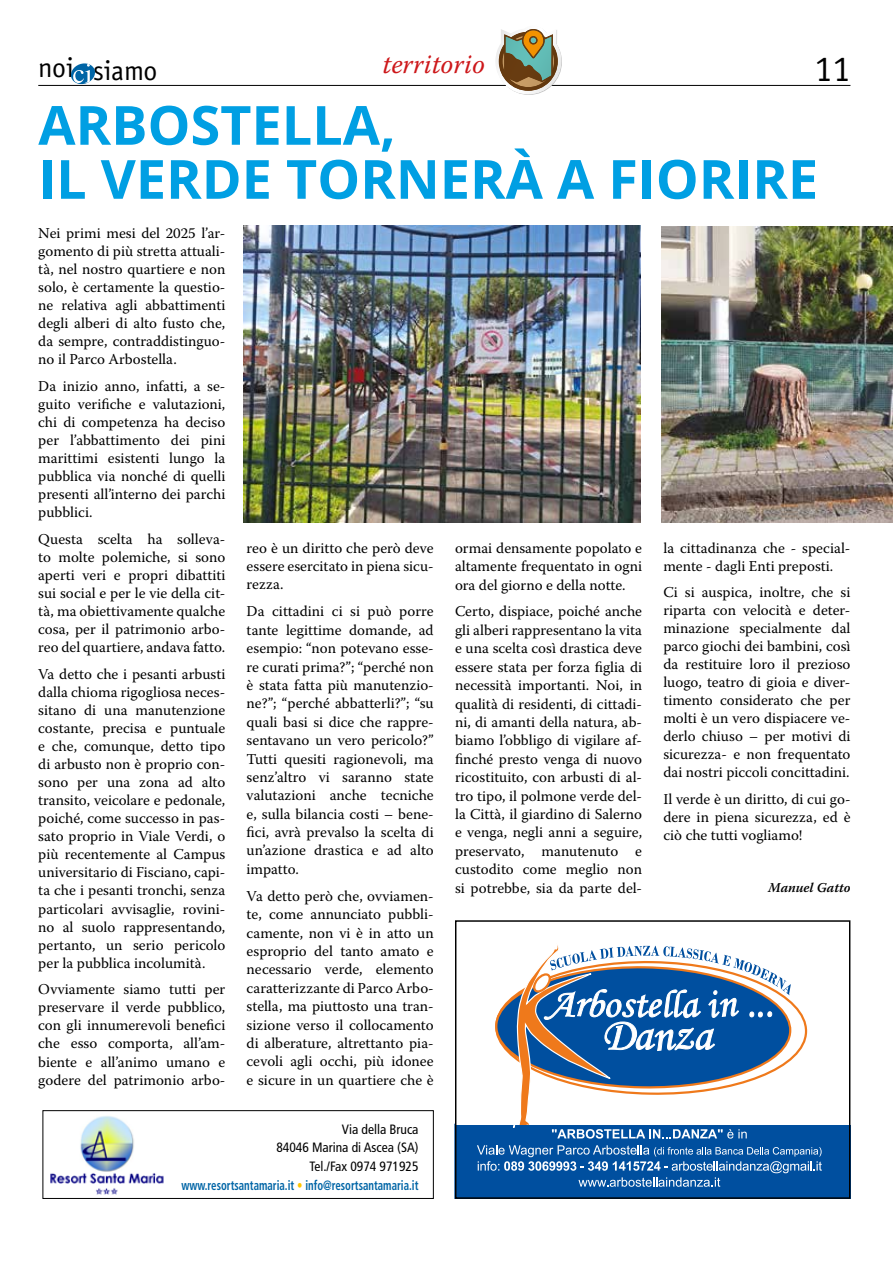
<style>
.page{position:relative;width:893px;height:1263px;background:#fff}
.page>*{position:absolute;margin:0;border:0;box-sizing:border-box;transform-origin:0 0}
.t1{font:700 54px/54px "Open Sans";color:#009fe3}
.t2{font:36px "Officina Sans Std";color:#000}
.t3{font:27.75px "Officina Sans Std";letter-spacing:-.01em;color:#000}
.t4{font:italic 27px "Warnock Pro";color:#cd171a}
.t5{font:15px/18px "Warnock Pro";color:#000;text-align:justify}
.t6{font:condensed 13.5px/18.8px "Frutiger LT Std";color:#000;text-align:right}
.t7{font:italic 600 13.5px "Warnock Pro";color:#000}
.s1{font-weight:700;color:#0065a6}
.s2{font-weight:700;color:#fdc500}
</style>
<div class="page">
<hr style="left:38px;top:85px;width:812px;height:1px;background:#000">
<svg style="left:70px;top:63px;width:26px;height:23px"></svg>
<div style="left:43px;top:1110px;width:391px;height:89px;border:1px solid #000"></div>
<img style="left:50px;top:1116px;width:114px;height:79px">
<img style="left:662px;top:227px;width:231px;height:295px">
<img style="left:243px;top:225px;width:398px;height:297px">
<svg style="left:457px;top:945px;width:391px;height:252px"></svg>
<div style="left:455px;top:920px;width:395px;height:279px;border:1px solid #000"></div>
<svg style="left:495px;top:29px;width:67px;height:66px"></svg>
<h3 class="t4" style="left:383px;top:48px;width:104px">territorio</h3>
<h3 class="t3" style="left:38px;top:55px;width:121px">noi siamo</h3>
<h2 class="t2" style="left:814px;top:48px;width:37px">11</h2>
<h1 class="t1" style="left:38px;top:97px;width:781px">ARBOSTELLA,<br>IL VERDE TORNERÀ A FIORIRE</h1>
<p class="t5" style="left:38px;top:224px;width:189px">Nei primi mesi del 2025 l’ar&shy;gomento di più stretta attuali&shy;tà, nel nostro quartiere e non solo, è certamente la questio&shy;ne relativa agli abbattimenti degli alberi di alto fusto che, da sempre, contraddistinguo&shy;no il Parco Arbostella.</p>
<p class="t5" style="left:38px;top:377px;width:189px">Da inizio anno, infatti, a se&shy;guito verifiche e valutazioni, chi di competenza ha deciso per l’abbattimento dei pini marittimi esistenti lungo la pubblica via nonché di quelli presenti all’interno dei parchi pubblici.</p>
<p class="t5" style="left:38px;top:530px;width:189px">Questa scelta ha solleva&shy;to molte polemiche, si sono aperti veri e propri dibattiti sui social e per le vie della cit&shy;tà, ma obiettivamente qualche cosa, per il patrimonio arbo&shy;reo del quartiere, andava fatto.</p>
<p class="t5" style="left:38px;top:664px;width:189px">Va detto che i pesanti arbusti dalla chioma rigogliosa neces&shy;sitano di una manutenzione costante, precisa e puntuale e che, comunque, detto tipo di arbusto non è proprio con&shy;sono per una zona ad alto transito, veicolare e pedonale, poiché, come successo in pas&shy;sato proprio in Viale Verdi, o più recentemente al Campus universitario di Fisciano, capi&shy;ta che i pesanti tronchi, senza particolari avvisaglie, rovini&shy;no al suolo rappresentando, pertanto, un serio pericolo per la pubblica incolumità.</p>
<p class="t5" style="left:38px;top:980px;width:189px">Ovviamente siamo tutti per preservare il verde pubblico, con gli innumerevoli benefici che esso comporta, all’am&shy;biente e all’animo umano e godere del patrimonio arbo-</p>
<p class="t5" style="left:247px;top:538px;width:189px;line-height:18.5px">reo è un diritto che però deve essere esercitato in piena sicu&shy;rezza.</p>
<p class="t5" style="left:247px;top:602px;width:189px;line-height:18.5px">Da cittadini ci si può porre tante legittime domande, ad esempio: “non potevano esse&shy;re curati prima?”; “perché non è stata fatta più manutenzio&shy;ne?”; “perché abbatterli?”; “su quali basi si dice che rappre&shy;sentavano un vero pericolo?” Tutti quesiti ragionevoli, ma senz’altro vi saranno state valutazioni anche tecniche e, sulla bilancia costi – bene&shy;fici, avrà prevalso la scelta di un’azione drastica e ad alto impatto.</p>
<p class="t5" style="left:247px;top:886px;width:189px;line-height:18.5px">Va detto però che, ovviamen&shy;te, come annunciato pubbli&shy;camente, non vi è in atto un esproprio del tanto amato e necessario verde, elemento caratterizzante di Parco Arbo&shy;stella, ma piuttosto una tran&shy;sizione verso il collocamento di alberature, altrettanto pia&shy;cevoli agli occhi, più idonee e sicure in un quartiere che è</p>
<p class="t6" style="left:182px;top:1119px;width:238px">Via della Bruca<br>84046 Marina di Ascea (SA)<br>Tel./Fax 0974 971925<br><span class="s1">www.resortsantamaria.it</span> <span class="s2">•</span> <span class="s1">info@resortsantamaria.it</span></p>
<p class="t5" style="left:455px;top:538px;width:189px;line-height:18.5px">ormai densamente popolato e altamente frequentato in ogni ora del giorno e della notte.</p>
<p class="t5" style="left:455px;top:602px;width:189px;line-height:18.5px">Certo, dispiace, poiché anche gli alberi rappresentano la vita e una scelta così drastica deve essere stata per forza figlia di necessità importanti. Noi, in qualità di residenti, di cittadi&shy;ni, di amanti della natura, ab&shy;biamo l’obbligo di vigilare af&shy;finché presto venga di nuovo ricostituito, con arbusti di al&shy;tro tipo, il polmone verde del&shy;la Città, il giardino di Salerno e venga, negli anni a seguire, preservato, manutenuto e custodito come meglio non si potrebbe, sia da parte del-</p>
<p class="t5" style="left:663px;top:539px;width:189px">la cittadinanza che - special&shy;mente - dagli Enti preposti.</p>
<p class="t5" style="left:663px;top:583px;width:189px">Ci si auspica, inoltre, che si riparta con velocità e deter&shy;minazione specialmente dal parco giochi dei bambini, così da restituire loro il prezioso luogo, teatro di gioia e diver&shy;timento considerato che per molti è un vero dispiacere ve&shy;derlo chiuso – per motivi di sicurezza- e non frequentato dai nostri piccoli concittadini.</p>
<p class="t5" style="left:663px;top:790px;width:189px">Il verde è un diritto, di cui go&shy;dere in piena sicurezza, ed è ciò che tutti vogliamo!</p>
<p class="t7" style="left:768px;top:880px;width:84px">Manuel Gatto</p>
</div>
